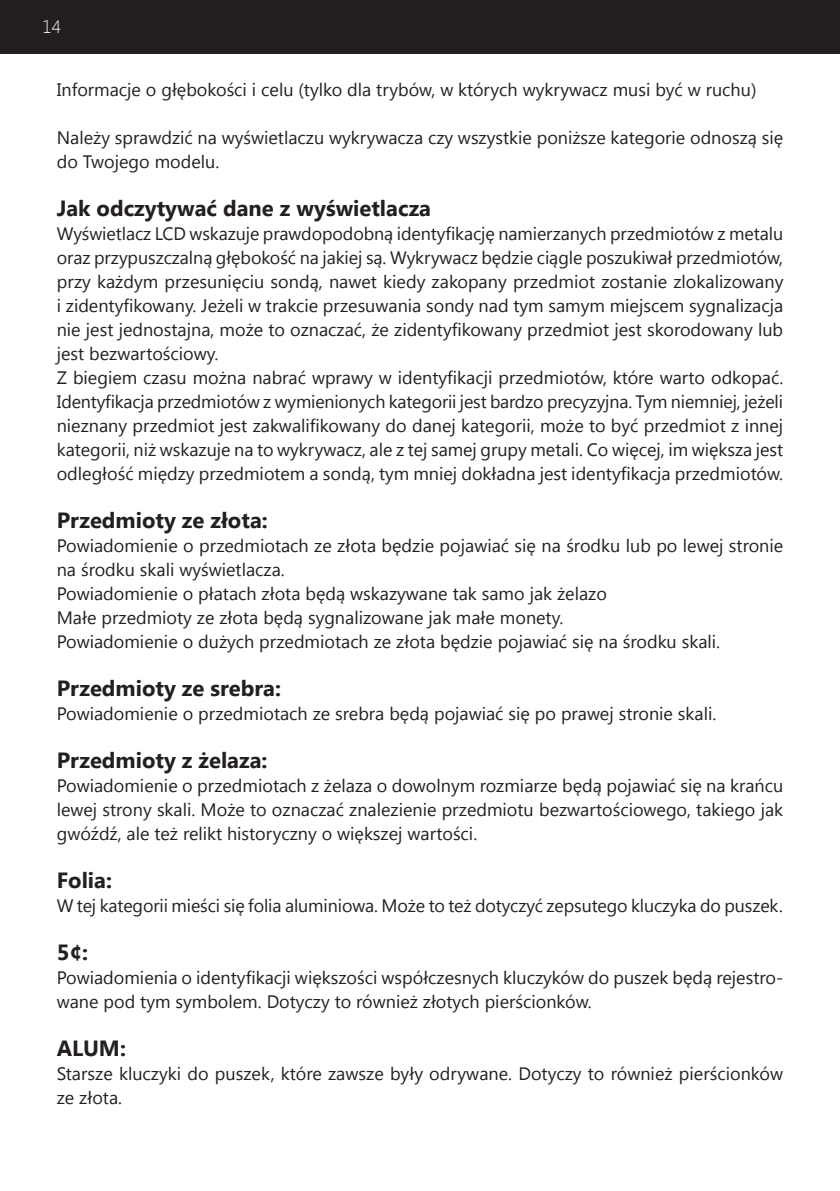
<style>
.page{position:relative;width:840px;height:1191px;background:#fff}
.page>*{position:absolute;margin:0;border:0;box-sizing:border-box;transform-origin:0 0}
.t1{font:700 22px "Segoe UI";color:#231f20}
.t2{font:18px/24px "Segoe UI";color:#231f20}
.t3{font:300 18px "Segoe UI";color:#fff}
</style>
<div class="page">
<div style="left:0;top:0;width:839px;height:54px;background:#231f20"></div>
<p class="t3" style="left:43px;top:14px;width:20px">14</p>
<p class="t2" style="left:57px;top:77px;width:700px">Informacje o głębokości i celu (tylko dla trybów, w których wykrywacz musi być w ruchu)</p>
<p class="t2" style="left:57px;top:125px;width:727px">Należy sprawdzić na wyświetlaczu wykrywacza czy wszystkie poniższe kategorie odnoszą się do Twojego modelu.</p>
<p class="t1" style="left:57px;top:193px;width:375px">Jak odczytywać dane z wyświetlacza</p>
<p class="t2" style="left:57px;top:221px;width:727px;text-align:justify">Wyświetlacz LCD wskazuje prawdopodobną identyfikację namierzanych przedmiotów z metalu oraz przypuszczalną głębokość na jakiej są. Wykrywacz będzie ciągle poszukiwał przedmiotów, przy każdym przesunięciu sondą, nawet kiedy zakopany przedmiot zostanie zlokalizowany i zidentyfikowany. Jeżeli w trakcie przesuwania sondy nad tym samym miejscem sygnalizacja nie jest jednostajna, może to oznaczać, że zidentyfikowany przedmiot jest skorodowany lub jest bezwartościowy.</p>
<p class="t2" style="left:57px;top:365px;width:727px;text-align:justify">Z biegiem czasu można nabrać wprawy w identyfikacji przedmiotów, które warto odkopać.<br>Identyfikacja przedmiotów z wymienionych kategorii jest bardzo precyzyjna. Tym niemniej, jeżeli nieznany przedmiot jest zakwalifikowany do danej kategorii, może to być przedmiot z innej kategorii, niż wskazuje na to wykrywacz, ale z tej samej grupy metali. Co więcej, im większa jest odległość między przedmiotem a sondą, tym mniej dokładna jest identyfikacja przedmiotów.</p>
<p class="t1" style="left:57px;top:505px;width:212px">Przedmioty ze złota:</p>
<p class="t2" style="left:57px;top:533px;width:727px">Powiadomienie o przedmiotach ze złota będzie pojawiać się na środku lub po lewej stronie na środku skali wyświetlacza.</p>
<p class="t2" style="left:57px;top:581px;width:551px">Powiadomienie o płatach złota będą wskazywane tak samo jak żelazo</p>
<p class="t2" style="left:57px;top:605px;width:507px">Małe przedmioty ze złota będą sygnalizowane jak małe monety.</p>
<p class="t2" style="left:57px;top:629px;width:664px">Powiadomienie o dużych przedmiotach ze złota będzie pojawiać się na środku skali.</p>
<p class="t1" style="left:57px;top:673px;width:226px">Przedmioty ze srebra:</p>
<p class="t2" style="left:57px;top:701px;width:660px">Powiadomienie o przedmiotach ze srebra będą pojawiać się po prawej stronie skali.</p>
<p class="t1" style="left:57px;top:745px;width:212px">Przedmioty z żelaza:</p>
<p class="t2" style="left:57px;top:773px;width:727px;text-align:justify">Powiadomienie o przedmiotach z żelaza o dowolnym rozmiarze będą pojawiać się na krańcu lewej strony skali. Może to oznaczać znalezienie przedmiotu bezwartościowego, takiego jak gwóźdź, ale też relikt historyczny o większej wartości.</p>
<p class="t1" style="left:57px;top:865px;width:57px">Folia:</p>
<p class="t2" style="left:57px;top:893px;width:727px">W tej kategorii mieści się folia aluminiowa. Może to też dotyczyć zepsutego kluczyka do puszek.</p>
<p class="t1" style="left:57px;top:937px;width:33px">5¢:</p>
<p class="t2" style="left:57px;top:965px;width:727px">Powiadomienia o identyfikacji większości współczesnych kluczyków do puszek będą rejestro&shy;wane pod tym symbolem. Dotyczy to również złotych pierścionków.</p>
<p class="t1" style="left:57px;top:1033px;width:71px">ALUM:</p>
<p class="t2" style="left:57px;top:1061px;width:727px">Starsze kluczyki do puszek, które zawsze były odrywane. Dotyczy to również pierścionków ze złota.</p>
</div>
